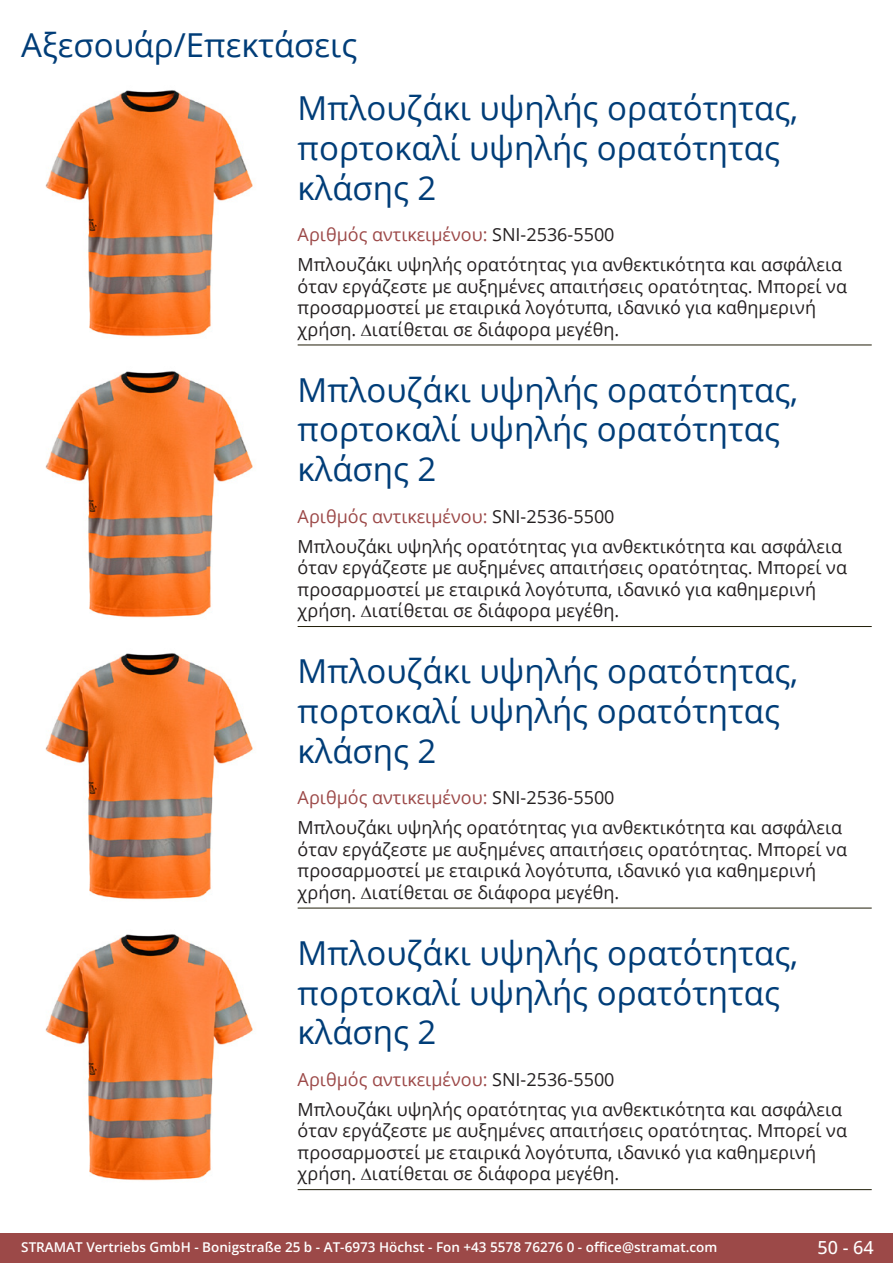
<style>
.page{position:relative;width:893px;height:1263px;background:#fff}
.page>*{position:absolute;margin:0;border:0;box-sizing:border-box;transform-origin:0 0}
.Produkttitel{font:33px/39.6px "Open Sans";color:#003d78}
.RastTitel{font:33px "Open Sans";color:#003d78}
.Beschreibung_Text{font:18px/21.6px "Open Sans";color:#231f20}
.TechDaten_Überschrif{font:18px "Open Sans";color:#9c4948}
.t1{font:500 18px "Open Sans";color:#fff}
.t2{font:600 13.5px "Open Sans";color:#fff}
.s1{color:#231f20}
</style>
<div class="page">
<div style="left:0;top:1233px;width:893px;height:30px;background:#9c4948"></div>
<hr style="left:298px;top:345px;width:574px;height:1px;background:#201d08">
<hr style="left:298px;top:626px;width:574px;height:1px;background:#201d08">
<hr style="left:298px;top:908px;width:574px;height:1px;background:#201d08">
<hr style="left:298px;top:1189px;width:574px;height:1px;background:#201d08">
<img style="left:45px;top:90px;width:208px;height:247px">
<img style="left:45px;top:371px;width:208px;height:247px">
<img style="left:45px;top:653px;width:208px;height:247px">
<img style="left:45px;top:934px;width:208px;height:247px">
<p class="RastTitel" style="left:21px;top:22px;width:338px">Αξεσουάρ/Επεκτάσεις</p>
<p class="Produkttitel" style="left:298px;top:88px;width:502px">Μπλουζάκι υψηλής ορατότητας, πορτοκαλί υψηλής ορατότητας κλάσης 2</p>
<p class="TechDaten_Überschrif" style="left:298px;top:222px;width:318px">Αριθμός αντικειμένου: <span class="s1">SNI-2536-5500</span></p>
<p class="Beschreibung_Text" style="left:298px;top:253px;width:551px">Μπλουζάκι υψηλής ορατότητας για ανθεκτικότητα και ασφάλεια όταν εργάζεστε με αυξημένες απαιτήσεις ορατότητας. Μπορεί να προσαρμοστεί με εταιρικά λογότυπα, ιδανικό για καθημερινή χρήση. ιατίθεται σε διάφορα μεγέθη.</p>
<p class="Produkttitel" style="left:298px;top:369px;width:502px">Μπλουζάκι υψηλής ορατότητας, πορτοκαλί υψηλής ορατότητας κλάσης 2</p>
<p class="TechDaten_Überschrif" style="left:298px;top:504px;width:318px">Αριθμός αντικειμένου: <span class="s1">SNI-2536-5500</span></p>
<p class="Beschreibung_Text" style="left:298px;top:535px;width:551px">Μπλουζάκι υψηλής ορατότητας για ανθεκτικότητα και ασφάλεια όταν εργάζεστε με αυξημένες απαιτήσεις ορατότητας. Μπορεί να προσαρμοστεί με εταιρικά λογότυπα, ιδανικό για καθημερινή χρήση. ιατίθεται σε διάφορα μεγέθη.</p>
<p class="Produkttitel" style="left:298px;top:651px;width:502px">Μπλουζάκι υψηλής ορατότητας, πορτοκαλί υψηλής ορατότητας κλάσης 2</p>
<p class="TechDaten_Überschrif" style="left:298px;top:785px;width:318px">Αριθμός αντικειμένου: <span class="s1">SNI-2536-5500</span></p>
<p class="Beschreibung_Text" style="left:298px;top:816px;width:551px">Μπλουζάκι υψηλής ορατότητας για ανθεκτικότητα και ασφάλεια όταν εργάζεστε με αυξημένες απαιτήσεις ορατότητας. Μπορεί να προσαρμοστεί με εταιρικά λογότυπα, ιδανικό για καθημερινή χρήση. ιατίθεται σε διάφορα μεγέθη.</p>
<p class="Produkttitel" style="left:298px;top:932px;width:502px">Μπλουζάκι υψηλής ορατότητας, πορτοκαλί υψηλής ορατότητας κλάσης 2</p>
<p class="TechDaten_Überschrif" style="left:298px;top:1067px;width:318px">Αριθμός αντικειμένου: <span class="s1">SNI-2536-5500</span></p>
<p class="Beschreibung_Text" style="left:298px;top:1098px;width:551px">Μπλουζάκι υψηλής ορατότητας για ανθεκτικότητα και ασφάλεια όταν εργάζεστε με αυξημένες απαιτήσεις ορατότητας. Μπορεί να προσαρμοστεί με εταιρικά λογότυπα, ιδανικό για καθημερινή χρήση. ιατίθεται σε διάφορα μεγέθη.</p>
<p class="t2" style="left:21px;top:1238px;width:698px">STRAMAT Vertriebs GmbH - Bonigstraße 25 b - AT-6973 Höchst - Fon +43 5578 76276 0 - office@stramat.com</p>
<p class="t1" style="left:817px;top:1234px;width:58px">50 - 64</p>
</div>
